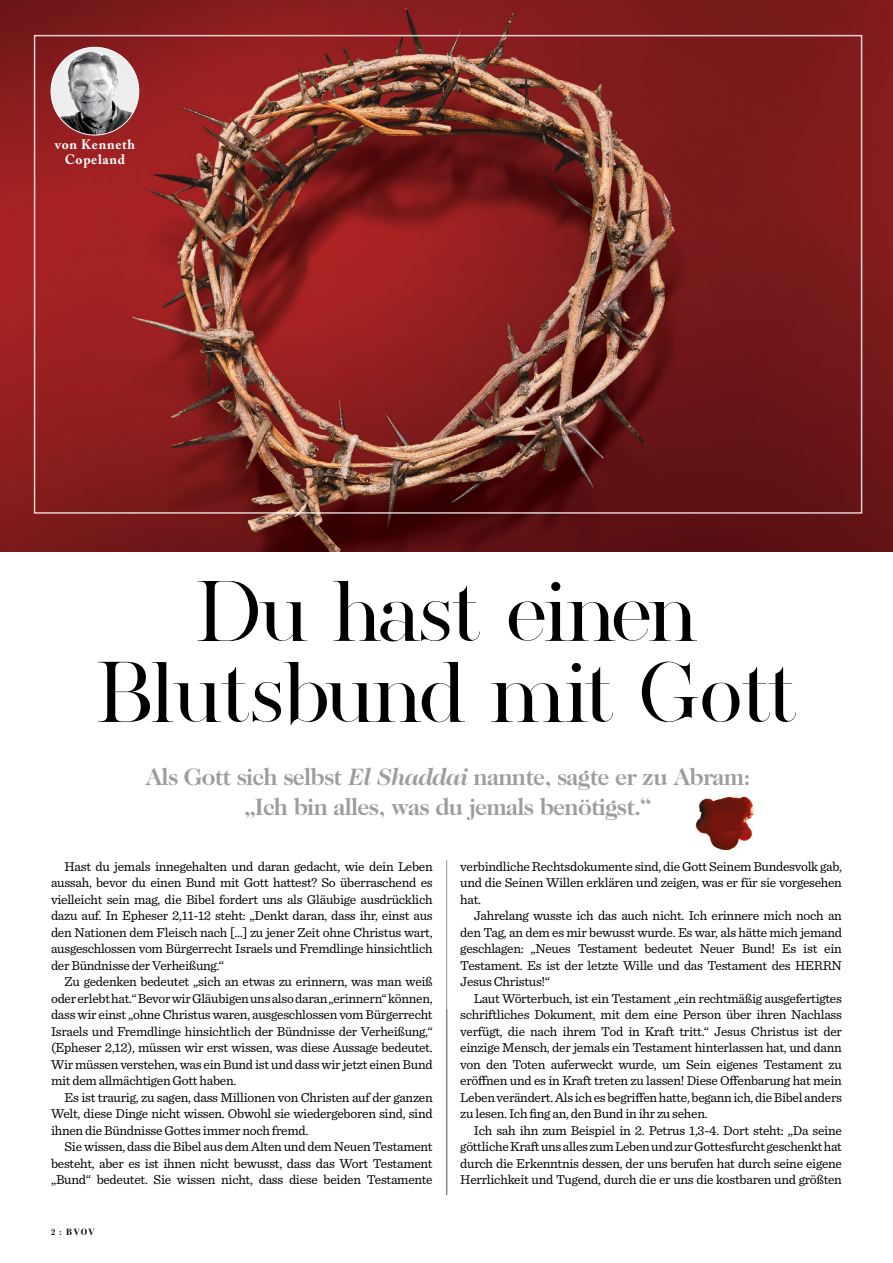
<style>
.page{position:relative;width:893px;height:1263px;background:#fff}
.page>*{position:absolute;margin:0;border:0;box-sizing:border-box;transform-origin:0 0}
.t1{font:75px/81px "Silver South Serif";letter-spacing:-.02em;color:#000;text-align:center}
.t2{font:700 24px/30px "Caslon 224 Std";letter-spacing:-.03em;color:#9d9d9c;text-align:center}
.t3{font:13.5px/16.5px "Sentinel";letter-spacing:-.02em;color:#000;text-align:justify}
.t4{font:700 13.5px/15px "Adobe Caslon Pro";letter-spacing:.05em;color:#fff;text-align:center}
.t5{font:700 9px "Bauer Bodoni Std";color:#000;scale:.83 1}
.s1{font-style:italic}
</style>
<div class="page">
<img style="left:695px;top:796px;width:59px;height:55px">
<img style="left:0;top:0;width:893px;height:551px">
<hr style="left:447px;top:1009px;width:1px;height:186px;background:#a3a3a3">
<img style="left:51px;top:47px;width:88px;height:88px;border-radius:44px">
<hr style="left:446px;top:860px;width:1px;height:335px;background:#979696">
<p class="t4" style="left:55px;top:137px;width:82px">von Kenneth<br>Copeland</p>
<h1 class="t1" style="left:96px;top:573px;width:703px">Du hast einen<br>Blutsbund mit Gott</h1>
<h2 class="t2" style="left:145px;top:762px;width:607px">Als Gott sich selbst <span class="s1">El Shaddai</span> nannte, sagte er zu Abram: „Ich bin alles, was du jemals benötigst.“</h2>
<p class="t3" style="left:51px;top:857px;width:383px;text-indent:14px">Hast du jemals innegehalten und daran gedacht, wie dein Leben aussah, bevor du einen Bund mit Gott hattest? So überraschend es vielleicht sein mag, die Bibel fordert uns als Gläubige ausdrücklich dazu auf. In Epheser 2,11-12 steht: „Denkt daran, dass ihr, einst aus den Nationen dem Fleisch nach […] zu jener Zeit ohne Christus wart, ausgeschlossen vom Bürgerrecht Israels und Fremdlinge hinsichtlich der Bündnisse der Verheißung.“</p>
<p class="t3" style="left:51px;top:973px;width:383px;text-indent:14px">Zu gedenken bedeutet „sich an etwas zu erinnern, was man weiß oder erlebt hat.“ Bevor wir Gläubigen uns also daran „erinnern“ können, dass wir einst „ohne Christus waren, ausgeschlossen vom Bürgerrecht Israels und Fremdlinge hinsichtlich der Bündnisse der Verheißung,“ (Epheser 2,12), müssen wir erst wissen, was diese Aussage bedeutet.<br>Wir müssen verstehen, was ein Bund ist und dass wir jetzt einen Bund mit dem allmächtigen Gott haben.</p>
<p class="t3" style="left:51px;top:1088px;width:383px;text-indent:14px">Es ist traurig, zu sagen, dass Millionen von Christen auf der ganzen Welt, diese Dinge nicht wissen. Obwohl sie wiedergeboren sind, sind ihnen die Bündnisse Gottes immer noch fremd.</p>
<p class="t3" style="left:51px;top:1138px;width:383px;text-indent:14px">Sie wissen, dass die Bibel aus dem Alten und dem Neuen Testament besteht, aber es ist ihnen nicht bewusst, dass das Wort Testament „Bund“ bedeutet. Sie wissen nicht, dass diese beiden Testamente</p>
<p class="t5" style="left:51px;top:1226px;width:54px">2 : BVOV</p>
<p class="t3" style="left:460px;top:857px;width:383px">verbindliche Rechtsdokumente sind, die Gott Seinem Bundesvolk gab, und die Seinen Willen erklären und zeigen, was er für sie vorgesehen hat.</p>
<p class="t3" style="left:460px;top:907px;width:383px;text-indent:14px">Jahrelang wusste ich das auch nicht. Ich erinnere mich noch an den Tag, an dem es mir bewusst wurde. Es war, als hätte mich jemand geschlagen: „Neues Testament bedeutet Neuer Bund! Es ist ein Testament. Es ist der letzte Wille und das Testament des HERRN Jesus Christus!“</p>
<p class="t3" style="left:460px;top:989px;width:383px;text-indent:14px">Laut Wörterbuch, ist ein Testament „ein rechtmäßig ausgefertigtes schriftliches Dokument, mit dem eine Person über ihren Nachlass verfügt, die nach ihrem Tod in Kraft tritt.“ Jesus Christus ist der einzige Mensch, der jemals ein Testament hinterlassen hat, und dann von den Toten auferweckt wurde, um Sein eigenes Testament zu eröffnen und es in Kraft treten zu lassen! Diese Offenbarung hat mein Leben verändert. Als ich es begriffen hatte, begann ich, die Bibel anders zu lesen. Ich fing an, den Bund in ihr zu sehen.</p>
<p class="t3" style="left:460px;top:1121px;width:383px;text-indent:14px">Ich sah ihn zum Beispiel in 2. Petrus 1,3-4. Dort steht: „Da seine göttliche Kraft uns alles zum Leben und zur Gottesfurcht geschenkt hat durch die Erkenntnis dessen, der uns berufen hat durch seine eigene Herrlichkeit und Tugend, durch die er uns die kostbaren und größten</p>
</div>
